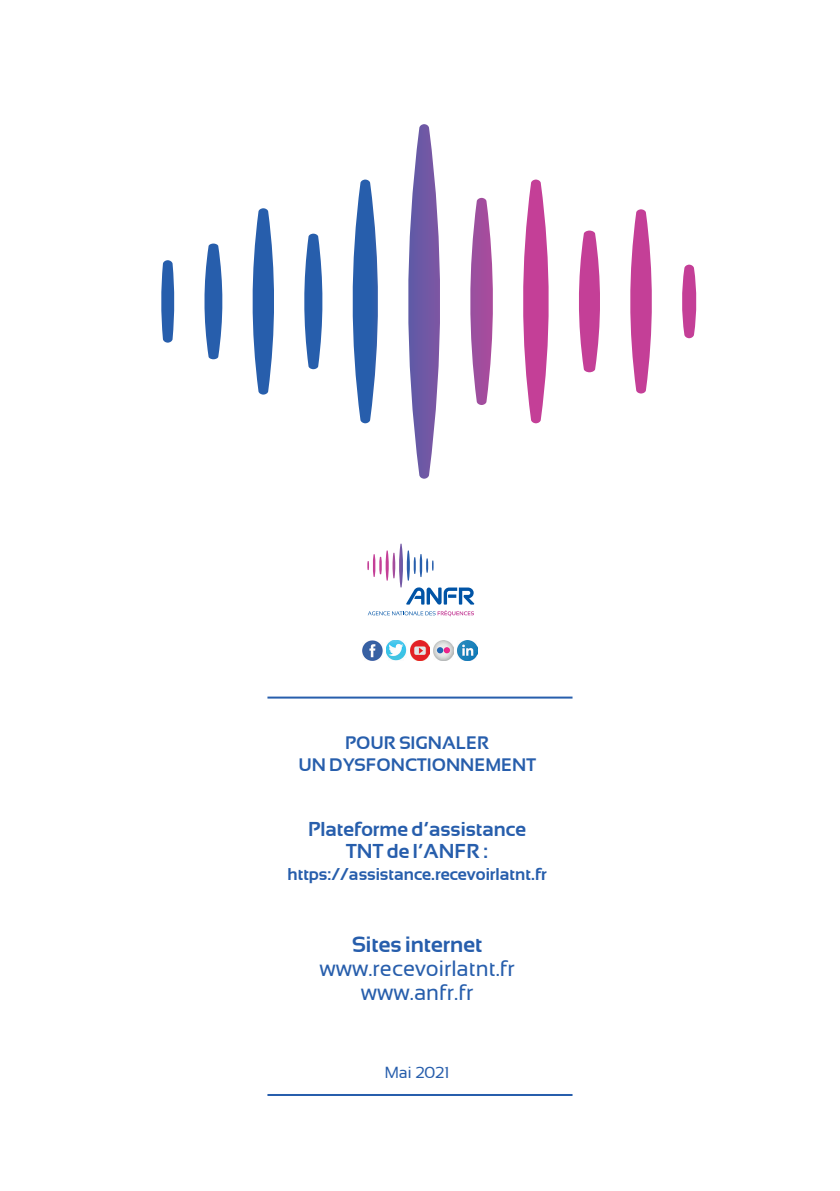
<style>
.page{position:relative;width:840px;height:1191px;background:#fff}
.page>*{position:absolute;margin:0;border:0;box-sizing:border-box;transform-origin:0 0}
.t1{font:22px/24px "Sansation";color:#275eac;text-align:center}
.t2{font:700 22px "Sansation";color:#275eac}
.t3{font:700 20px/22px "Sansation";color:#275eac;text-align:center}
.t4{font:700 18px/22px "Sansation";color:#275eac;text-align:center}
.t5{font:700 17px "Sansation";color:#275eac}
.t6{font:16px "Sansation";color:#275eac}
</style>
<div class="page">
<svg style="left:408px;top:124px;width:32px;height:355px"></svg>
<svg style="left:470px;top:198px;width:23px;height:207px"></svg>
<svg style="left:579px;top:230px;width:21px;height:142px;background:#ce60a9"></svg>
<svg style="left:523px;top:180px;width:26px;height:243px"></svg>
<svg style="left:352px;top:180px;width:26px;height:243px"></svg>
<svg style="left:304px;top:234px;width:19px;height:135px"></svg>
<svg style="left:252px;top:208px;width:22px;height:186px"></svg>
<svg style="left:204px;top:243px;width:19px;height:116px"></svg>
<svg style="left:161px;top:260px;width:14px;height:83px"></svg>
<svg style="left:630px;top:209px;width:22px;height:184px"></svg>
<svg style="left:682px;top:265px;width:14px;height:73px"></svg>
<hr style="left:267px;top:696px;width:305px;height:2px;background:#275eac">
<hr style="left:267px;top:1094px;width:305px;height:2px;background:#275eac">
<svg style="left:367px;top:543px;width:107px;height:73px"></svg>
<img style="left:362px;top:640px;width:20px;height:20px">
<img style="left:433px;top:640px;width:20px;height:20px">
<img style="left:457px;top:640px;width:20px;height:20px">
<img style="left:386px;top:640px;width:20px;height:20px">
<img style="left:410px;top:640px;width:19px;height:20px">
<p class="t4" style="left:298px;top:732px;width:239px">POUR SIGNALER<br>UN DYSFONCTIONNEMENT</p>
<p class="t3" style="left:308px;top:817px;width:219px">Plateforme d’assistance<br>TNT de l’ANFR :</p>
<p class="t5" style="left:287px;top:864px;width:261px">https://assistance.recevoirlatnt.fr</p>
<p class="t2" style="left:351px;top:931px;width:132px">Sites internet</p>
<p class="t1" style="left:319px;top:956px;width:197px">www.recevoirlatnt.fr www.anfr.fr</p>
<p class="t6" style="left:384px;top:1063px;width:66px">Mai 2021</p>
</div>
